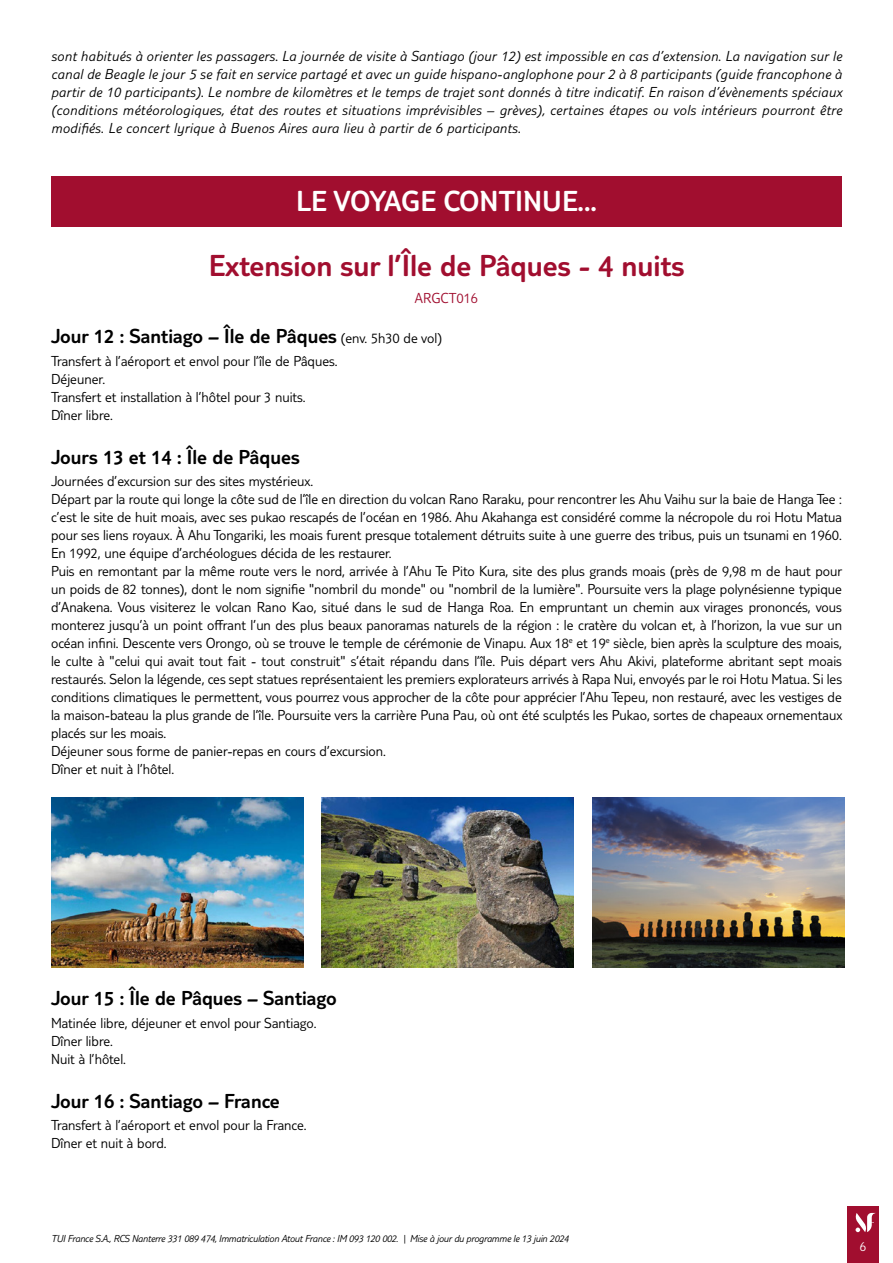
<style>
.page{position:relative;width:893px;height:1263px;background:#fff}
.page>*{position:absolute;margin:0;border:0;box-sizing:border-box;transform-origin:0 0}
.t1{font:300 31.5px "TUI Type";color:#a10e2f}
.t2{font:300 30px "TUI Type";color:#fff}
.t3{font:300 21px "TUI Type";color:#000}
.t4{font:300 15px/18px "TUI Type";color:#000}
.t5{font:italic 300 15px/18px "TUI Type";letter-spacing:.02em;color:#000;text-align:justify}
.t6{font:300 15px "TUI Type";color:#a10e2f}
.t7{font:300 13.5px "TUI Type";color:#fff}
.t8{font:italic 300 10.5px "TUI Type";letter-spacing:-.02em;color:#000}
.s1{font-size:15px}
</style>
<div class="page">
<div style="left:847px;top:1206px;width:32px;height:57px;background:#a10e2f"></div>
<svg style="left:855px;top:1213px;width:21px;height:19px"></svg>
<div style="left:51px;top:176px;width:791px;height:50px;background:#a10e2f"></div>
<img style="left:51px;top:797px;width:252px;height:170px">
<img style="left:322px;top:797px;width:252px;height:170px">
<img style="left:592px;top:797px;width:252px;height:170px">
<p class="t5" style="left:51px;top:47px;width:792px">sont habitués à orienter les passagers. La journée de visite à Santiago (jour 12) est impossible en cas d’extension. La navigation sur le canal de Beagle le jour 5 se fait en service partagé et avec un guide hispano-anglophone pour 2 à 8 participants (guide francophone à partir de 10 participants). Le nombre de kilomètres et le temps de trajet sont donnés à titre indicatif. En raison d’évènements spéciaux (conditions météorologiques, état des routes et situations imprévisibles – grèves), certaines étapes ou vols intérieurs pourront être modifiés. Le concert lyrique à Buenos Aires aura lieu à partir de 6 participants.</p>
<h2 class="t2" style="left:296px;top:184px;width:302px">LE VOYAGE CONTINUE...</h2>
<h1 class="t1" style="left:209px;top:247px;width:477px">Extension sur l’Île de Pâques - 4 nuits</h1>
<p class="t6" style="left:415px;top:290px;width:65px">ARGCT016</p>
<h3 class="t3" style="left:51px;top:324px;width:393px">Jour 12 : Santiago – Île de Pâques <span class="s1">(env. 5h30 de vol)</span></h3>
<p class="t4" style="left:51px;top:351px;width:288px">Transfert à l’aéroport et envol pour l’île de Pâques.<br>Déjeuner.<br>Transfert et installation à l’hôtel pour 3 nuits.<br>Dîner libre.</p>
<h3 class="t3" style="left:51px;top:445px;width:250px">Jours 13 et 14 : Île de Pâques</h3>
<p class="t4" style="left:51px;top:472px;width:793px">Journées d’excursion sur des sites mystérieux.<br>Départ par la route qui longe la côte sud de l’île en direction du volcan Rano Raraku, pour rencontrer les Ahu Vaihu sur la baie de Hanga Tee : c’est le site de huit moais, avec ses pukao rescapés de l’océan en 1986. Ahu Akahanga est considéré comme la nécropole du roi Hotu Matua pour ses liens royaux. À Ahu Tongariki, les moais furent presque totalement détruits suite à une guerre des tribus, puis un tsunami en 1960.<br>En 1992, une équipe d’archéologues décida de les restaurer.<br>Puis en remontant par la même route vers le nord, arrivée à l’Ahu Te Pito Kura, site des plus grands moais (près de 9,98 m de haut pour un poids de 82 tonnes), dont le nom signifie "nombril du monde" ou "nombril de la lumière". Poursuite vers la plage polynésienne typique d’Anakena. Vous visiterez le volcan Rano Kao, situé dans le sud de Hanga Roa. En empruntant un chemin aux virages prononcés, vous monterez jusqu’à un point offrant l’un des plus beaux panoramas naturels de la région : le cratère du volcan et, à l’horizon, la vue sur un océan infini. Descente vers Orongo, où se trouve le temple de cérémonie de Vinapu. Aux 18<sup>e</sup> et 19<sup>e</sup> siècle, bien après la sculpture des moais, le culte à "celui qui avait tout fait - tout construit" s’était répandu dans l’île. Puis départ vers Ahu Akivi, plateforme abritant sept moais restaurés. Selon la légende, ces sept statues représentaient les premiers explorateurs arrivés à Rapa Nui, envoyés par le roi Hotu Matua. Si les conditions climatiques le permettent, vous pourrez vous approcher de la côte pour apprécier l’Ahu Tepeu, non restauré, avec les vestiges de la maison-bateau la plus grande de l’île. Poursuite vers la carrière Puna Pau, où ont été sculptés les Pukao, sortes de chapeaux ornementaux placés sur les moais.<br>Déjeuner sous forme de panier-repas en cours d’excursion.<br>Dîner et nuit à l’hôtel.</p>
<h3 class="t3" style="left:51px;top:986px;width:287px">Jour 15 : Île de Pâques – Santiago</h3>
<p class="t4" style="left:51px;top:1013px;width:267px">Matinée libre, déjeuner et envol pour Santiago.<br>Dîner libre.<br>Nuit à l’hôtel.</p>
<h3 class="t3" style="left:51px;top:1089px;width:230px">Jour 16 : Santiago – France</h3>
<p class="t4" style="left:51px;top:1116px;width:257px">Transfert à l’aéroport et envol pour la France.<br>Dîner et nuit à bord.</p>
<p class="t8" style="left:51px;top:1232px;width:519px">TUI France S.A., RCS Nanterre 331 089 474, Immatriculation Atout France : IM 093 120 002. | Mise à jour du programme le 13 juin 2024</p>
<p class="t7" style="left:860px;top:1239px;width:8px">6</p>
</div>
